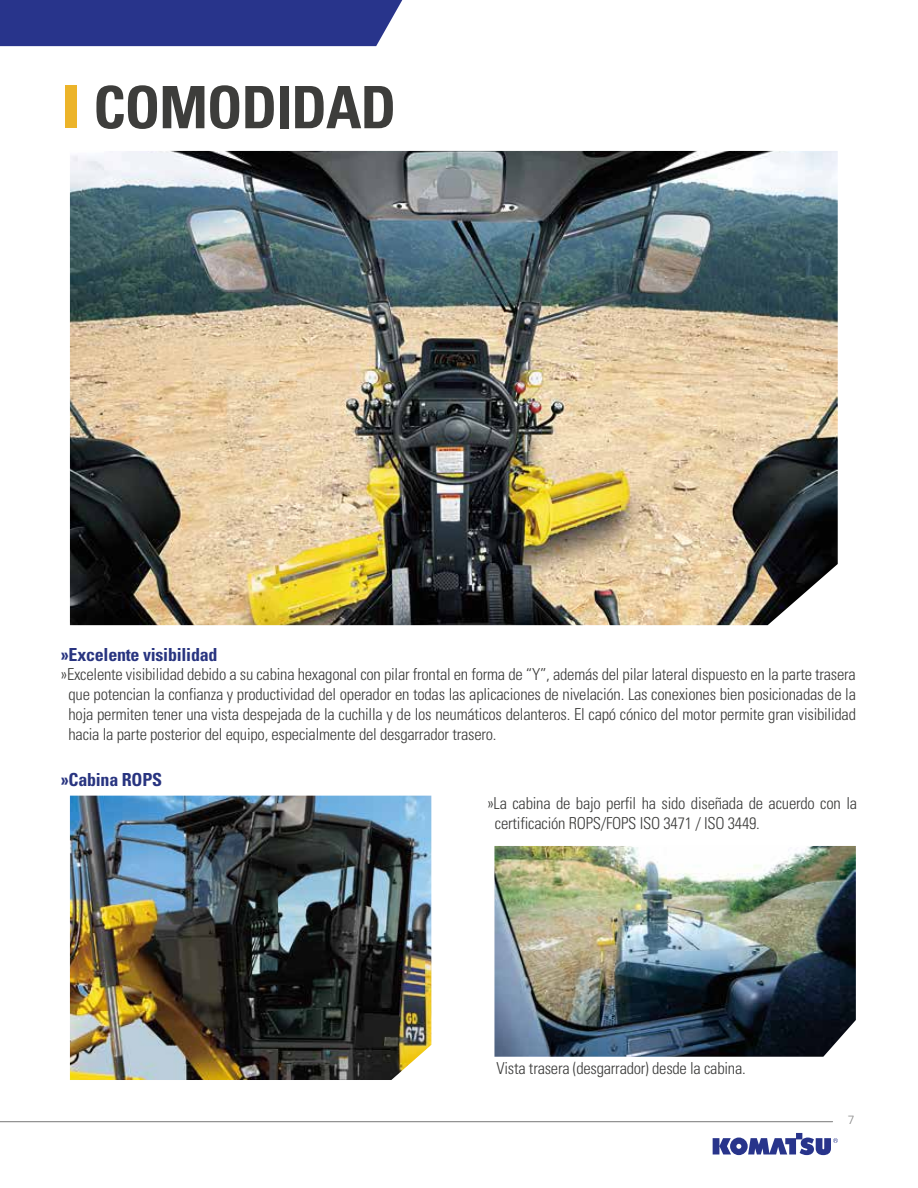
<style>
.page{position:relative;width:918px;height:1188px;background:#fff}
.page>*{position:absolute;margin:0;border:0;box-sizing:border-box;transform-origin:0 0}
.t1{font:700 condensed 58.5px "Univers";letter-spacing:-.02em;color:#3d3d3b}
.t2{font:700 condensed 18px "Univers";letter-spacing:-.015em;color:#283480}
.t3{font:300 condensed 16.5px/19.8px "Univers";letter-spacing:-.015em;color:#3c3c3b;text-align:justify}
.t4{font:300 12px "Univers";color:#878787}
</style>
<div class="page">
<hr style="left:0;top:1121px;width:833px;height:1px;background:#878787">
<svg style="left:713px;top:1133px;width:125px;height:22px"></svg>
<div style="left:0;top:0;width:403px;height:46px;background:#28348b"></div>
<div style="left:66px;top:85px;width:11px;height:42px;background:#ecb42a"></div>
<img style="left:70px;top:796px;width:361px;height:284px">
<img style="left:70px;top:151px;width:768px;height:474px">
<img style="left:494px;top:846px;width:362px;height:211px">
<h1 class="t1" style="left:93px;top:72px;width:305px">COMODIDAD</h1>
<p class="t2" style="left:61px;top:643px;width:158px">»Excelente visibilidad</p>
<p class="t3" style="left:68px;top:665px;width:789px;text-indent:-8px">»Excelente visibilidad debido a su cabina hexagonal con pilar frontal en forma de “Y”, además del pilar lateral dispuesto en la parte trasera que potencian la confianza y productividad del operador en todas las aplicaciones de nivelación. Las conexiones bien posicionadas de la hoja permiten tener una vista despejada de la cuchilla y de los neumáticos delanteros. El capó cónico del motor permite gran visibilidad hacia la parte posterior del equipo, especialmente del desgarrador trasero.</p>
<p class="t2" style="left:61px;top:768px;width:103px">»Cabina ROPS</p>
<p class="t3" style="left:495px;top:794px;width:364px;text-indent:-8px">»La cabina de bajo perfil ha sido diseñada de acuerdo con la certificación ROPS/FOPS ISO 3471 / ISO 3449.</p>
<p class="t3" style="left:496px;top:1058px;width:251px">Vista trasera (desgarrador) desde la cabina.</p>
<p class="t4" style="left:848px;top:1112px;width:8px">7</p>
</div>
